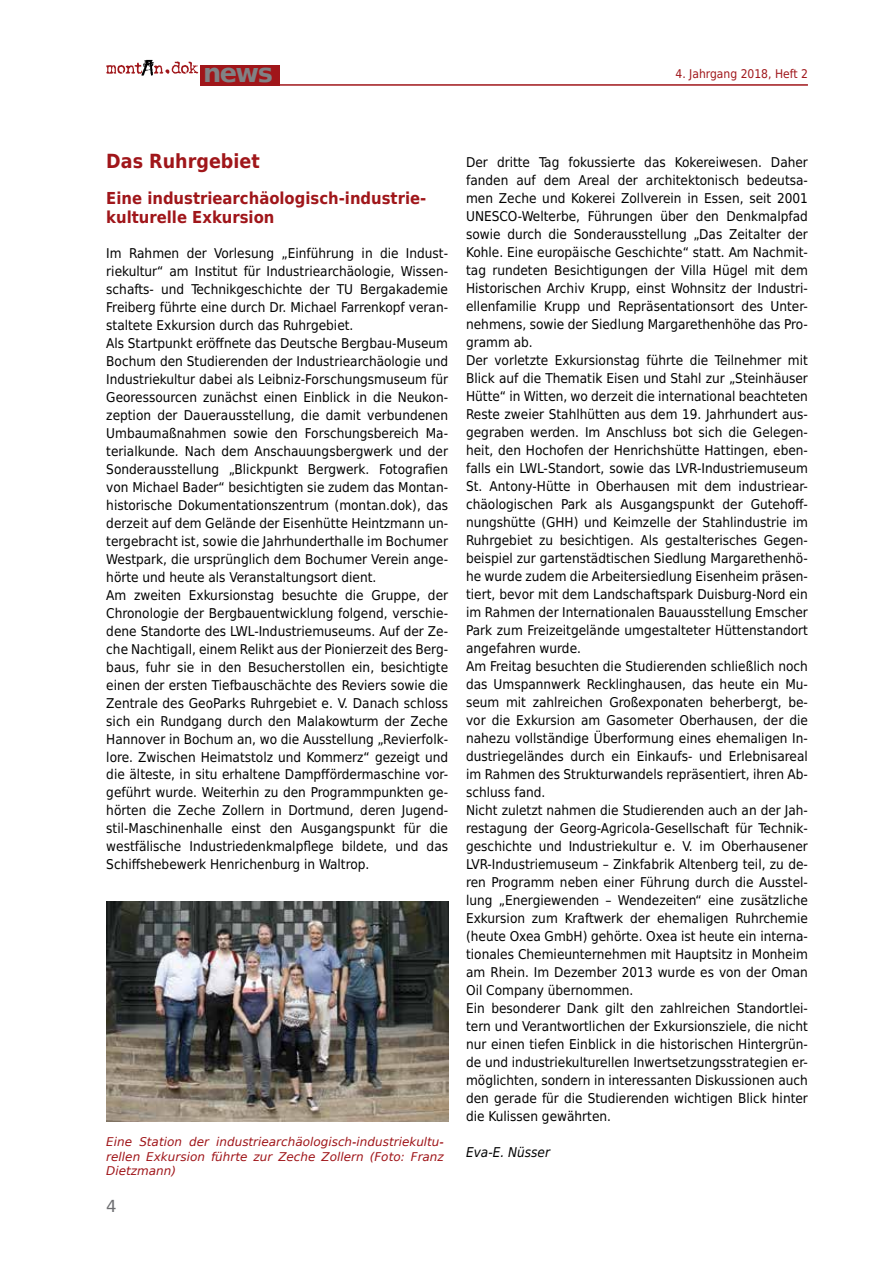
<style>
.page{position:relative;width:893px;height:1263px;background:#fff}
.page>*{position:absolute;margin:0;border:0;box-sizing:border-box;transform-origin:0 0}
.t1{font:700 25.65px "DejaVu Sans";color:#808285}
.t2{font:700 19.5px "DejaVu Sans Condensed";color:#a0161a}
.t3{font:700 16.5px/19.8px "DejaVu Sans Condensed";color:#a0161a}
.t4{font:16.5px "DejaVu Sans";color:#6d6e71}
.t5{font:13.5px/18px "DejaVu Sans Condensed";color:#000}
.t6{font:italic 13.5px "DejaVu Sans Condensed";color:#000}
.t7{font:italic 12px/14.4px "DejaVu Sans";color:#a0161a;text-align:justify}
.t8{font:12px "DejaVu Sans Condensed";color:#a0161a}
</style>
<div class="page">
<img style="left:142px;top:59px;width:11px;height:17px">
<svg style="left:106px;top:61px;width:92px;height:13px"></svg>
<div style="left:201px;top:65px;width:79px;height:21px;background:#a0161a"></div>
<hr style="left:275px;top:84px;width:533px;height:2px;background:#a0161a">
<img style="left:106px;top:901px;width:343px;height:220px">
<h1 class="t1" style="left:203px;top:52px;width:71px">news</h1>
<p class="t8" style="left:675px;top:63px;width:134px">4. Jahrgang 2018, Heft 2</p>
<h2 class="t2" style="left:106px;top:145px;width:155px">Das Ruhrgebiet</h2>
<p class="t3" style="left:106px;top:187px;width:322px">Eine industriearchäologisch-industrie&shy;kulturelle Exkursion</p>
<p class="t5" style="left:106px;top:243px;width:343px">Im Rahmen der Vorlesung „Einführung in die Indust&shy;riekultur“ am Institut für Industriearchäologie, Wissen&shy;schafts- und Technikgeschichte der TU Bergakademie Freiberg führte eine durch Dr. Michael Farrenkopf veran&shy;staltete Exkursion durch das Ruhrgebiet.<br>Als Startpunkt eröffnete das Deutsche Bergbau-Museum Bochum den Studierenden der Industriearchäologie und Industriekultur dabei als Leibniz-Forschungsmuseum für Georessourcen zunächst einen Einblick in die Neukon&shy;zeption der Dauerausstellung, die damit verbundenen Umbaumaßnahmen sowie den Forschungsbereich Ma&shy;terialkunde. Nach dem Anschauungsbergwerk und der Sonderausstellung „Blickpunkt Bergwerk. Fotografien von Michael Bader“ besichtigten sie zudem das Montan&shy;historische Dokumentationszentrum (montan.dok), das derzeit auf dem Gelände der Eisenhütte Heintzmann un&shy;tergebracht ist, sowie die Jahrhunderthalle im Bochumer Westpark, die ursprünglich dem Bochumer Verein ange&shy;hörte und heute als Veranstaltungsort dient.<br>Am zweiten Exkursionstag besuchte die Gruppe, der Chronologie der Bergbauentwicklung folgend, verschie&shy;dene Standorte des LWL-Industriemuseums. Auf der Ze&shy;che Nachtigall, einem Relikt aus der Pionierzeit des Berg&shy;baus, fuhr sie in den Besucherstollen ein, besichtigte einen der ersten Tiefbauschächte des Reviers sowie die Zentrale des GeoParks Ruhrgebiet e. V. Danach schloss sich ein Rundgang durch den Malakowturm der Zeche Hannover in Bochum an, wo die Ausstellung „Revierfolk&shy;lore. Zwischen Heimatstolz und Kommerz“ gezeigt und die älteste, in situ erhaltene Dampffördermaschine vor&shy;geführt wurde. Weiterhin zu den Programmpunkten ge&shy;hörten die Zeche Zollern in Dortmund, deren Jugend&shy;stil-Maschinenhalle einst den Ausgangspunkt für die westfälische Industriedenkmalpflege bildete, und das Schiffshebewerk Henrichenburg in Waltrop.</p>
<p class="t7" style="left:106px;top:1134px;width:339px">Eine Station der industriearchäologisch-industriekultu&shy;rellen Exkursion führte zur Zeche Zollern (Foto: Franz Dietzmann)</p>
<p class="t4" style="left:106px;top:1191px;width:12px">4</p>
<p class="t5" style="left:466px;top:153px;width:343px">Der dritte Tag fokussierte das Kokereiwesen. Daher fanden auf dem Areal der architektonisch bedeutsa&shy;men Zeche und Kokerei Zollverein in Essen, seit 2001<br>UNESCO-Welterbe, Führungen über den Denkmalpfad sowie durch die Sonderausstellung „Das Zeitalter der Kohle. Eine europäische Geschichte“ statt. Am Nachmit&shy;tag rundeten Besichtigungen der Villa Hügel mit dem Historischen Archiv Krupp, einst Wohnsitz der Industri&shy;ellenfamilie Krupp und Repräsentationsort des Unter&shy;nehmens, sowie der Siedlung Margarethenhöhe das Pro&shy;gramm ab.<br>Der vorletzte Exkursionstag führte die Teilnehmer mit Blick auf die Thematik Eisen und Stahl zur „Steinhäuser Hütte“ in Witten, wo derzeit die international beachteten Reste zweier Stahlhütten aus dem 19. Jahrhundert aus&shy;gegraben werden. Im Anschluss bot sich die Gelegen&shy;heit, den Hochofen der Henrichshütte Hattingen, eben&shy;falls ein LWL-Standort, sowie das LVR-Industriemuseum St. Antony-Hütte in Oberhausen mit dem industriear&shy;chäologischen Park als Ausgangspunkt der Gutehoff&shy;nungshütte (GHH) und Keimzelle der Stahlindustrie im Ruhrgebiet zu besichtigen. Als gestalterisches Gegen&shy;beispiel zur gartenstädtischen Siedlung Margarethenhö&shy;he wurde zudem die Arbeitersiedlung Eisenheim präsen&shy;tiert, bevor mit dem Landschaftspark Duisburg-Nord ein im Rahmen der Internationalen Bauausstellung Emscher Park zum Freizeitgelände umgestalteter Hüttenstandort angefahren wurde.<br>Am Freitag besuchten die Studierenden schließlich noch das Umspannwerk Recklinghausen, das heute ein Mu&shy;seum mit zahlreichen Großexponaten beherbergt, be&shy;vor die Exkursion am Gasometer Oberhausen, der die nahezu vollständige Überformung eines ehemaligen In&shy;dustriegeländes durch ein Einkaufs- und Erlebnisareal im Rahmen des Strukturwandels repräsentiert, ihren Ab&shy;schluss fand.<br>Nicht zuletzt nahmen die Studierenden auch an der Jah&shy;restagung der Georg-Agricola-Gesellschaft für Technik&shy;geschichte und Industriekultur e. V. im Oberhausener LVR-Industriemuseum – Zinkfabrik Altenberg teil, zu de&shy;ren Programm neben einer Führung durch die Ausstel&shy;lung „Energiewenden – Wendezeiten“ eine zusätzliche Exkursion zum Kraftwerk der ehemaligen Ruhrchemie (heute Oxea GmbH) gehörte. Oxea ist heute ein interna&shy;tionales Chemieunternehmen mit Hauptsitz in Monheim am Rhein. Im Dezember 2013 wurde es von der Oman Oil Company übernommen.<br>Ein besonderer Dank gilt den zahlreichen Standortlei&shy;tern und Verantwortlichen der Exkursionsziele, die nicht nur einen tiefen Einblick in die historischen Hintergrün&shy;de und industriekulturellen Inwertsetzungsstrategien er&shy;möglichten, sondern in interessanten Diskussionen auch den gerade für die Studierenden wichtigen Blick hinter die Kulissen gewährten.</p>
<p class="t6" style="left:466px;top:1143px;width:85px">Eva-E. Nüsser</p>
</div>
